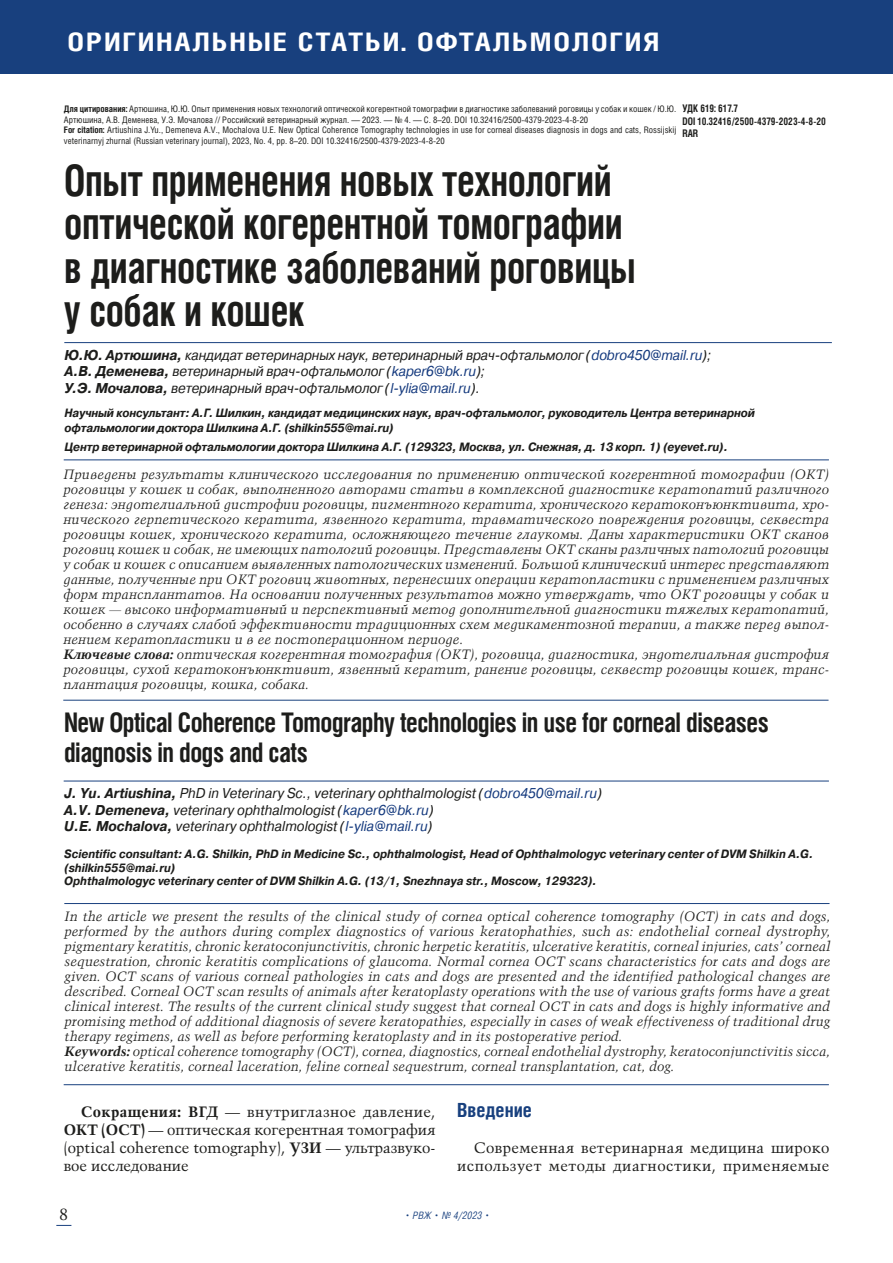
<style>
.page{position:relative;width:893px;height:1263px;background:#fff}
.page>*{position:absolute;margin:0;border:0;box-sizing:border-box;transform-origin:0 0}
.t1{font:700 43.5px/43.5px "Helios Cond";letter-spacing:-.01em;color:#1d1d1b;scale:.88 1}
.t2{font:700 27px/30px "Helios Cond";letter-spacing:-.02em;color:#1d1d1b;scale:.93 1}
.t3{font:700 25.5px "Helios Cond";letter-spacing:.06em;color:#fff;scale:1.17 1}
.t4{font:700 19.5px "Helios Cond";color:#18407e}
.t5{font:18px "APC Garamond C";color:#1d1d1b}
.t6{font:15px/18px "Talisman";letter-spacing:.025em;color:#1d1d1b;text-align:justify}
.t7{font:italic 14.25px/16.5px "Pragmatica C";letter-spacing:-.01em;color:#1d1d1b;scale:.93 1}
.t8{font:italic 13.5px/15px "Talisman";letter-spacing:.005em;color:#1d1d1b}
.t9{font:italic 700 12px/13.5px "Pragmatica C";letter-spacing:-.01em;color:#1d1d1b;scale:.93 1}
.t10{font:700 10.5px/12.6px "Helios Cond";color:#1d1d1b;scale:.9 1}
.t11{font:italic 300 10.5px "Pragmatica Cond";letter-spacing:.02em;color:#18407e}
.t12{font:9px/10.8px "Helios Cond";color:#1d1d1b}
.s1{font-weight:700}
.s2{color:#153a7e}
.s3{font-family:"Times New Roman"}
</style>
<div class="page">
<svg style="left:56px;top:1225px;width:15px;height:1px"></svg>
<hr style="left:64px;top:342px;width:768px;height:1px;background:#18407e">
<hr style="left:64px;top:459px;width:765px;height:1px;background:#18407e">
<hr style="left:63px;top:700px;width:765px;height:1px;background:#18407e">
<hr style="left:64px;top:781px;width:765px;height:1px;background:#18407e">
<hr style="left:64px;top:903px;width:765px;height:1px;background:#18407e">
<hr style="left:64px;top:1084px;width:765px;height:1px;background:#18407e">
<div style="left:0;top:0;width:893px;height:73px;background:#18407e"></div>
<h3 class="t3" style="left:68px;top:26px;width:507px">ОРИГИНАЛЬНЫЕ СТАТЬИ. ОФТАЛЬМОЛОГИЯ</h3>
<p class="t12" style="left:64px;top:103px;width:614px"><span class="s1">Для цитирования:</span> Артюшина, Ю.Ю. Опыт применения новых технологий оптической когерентной томографии в диагностике заболеваний роговицы у собак и кошек / Ю.Ю.<br>Артюшина, А.В. Деменева, У.Э. Мочалова // Российский ветеринарный журнал. — 2023. — № 4. — С. 8–20. DOI 10.32416/2500-4379-2023-4-8-20<br><span class="s1">For citation:</span> Artiushina J.Yu., Demeneva A.V., Mochalova U.E. New Optical Coherence Tomography technologies in use for corneal diseases diagnosis in dogs and cats, Rossijskij veterinarnyj zhurnal (Russian veterinary journal), 2023, No. 4, pp. 8–20. DOI 10.32416/2500-4379-2023-4-8-20</p>
<p class="t10" style="left:682px;top:102px;width:161px">УДК 619: 617.7<br>DOI 10.32416/2500-4379-2023-4-8-20<br>RAR</p>
<h1 class="t1" style="left:64px;top:157px;width:651px">Опыт применения новых технологий оптической когерентной томографии в диагностике заболеваний роговицы у собак и кошек</h1>
<p class="t7" style="left:65px;top:346px;width:697px"><span class="s1">Ю.Ю. Артюшина,</span> кандидат ветеринарных наук, ветеринарный врач-офтальмолог (<span class="s2">dobro450@mail.ru</span>);<br><span class="s1">А.В. Деменева,</span> ветеринарный врач-офтальмолог (<span class="s2">kaper6@bk.ru</span>);<br><span class="s1">У.Э. Мочалова,</span> ветеринарный врач-офтальмолог (<span class="s2">l-ylia@mail.ru</span>).</p>
<p class="t9" style="left:65px;top:405px;width:744px;line-height:15px">Научный консультант: А.Г. Шилкин, кандидат медицинских наук, врач-офтальмолог, руководитель Центра ветеринарной офтальмологии доктора Шилкина А.Г. (shilkin555@mai.ru)</p>
<p class="t9" style="left:65px;top:440px;width:715px">Центр ветеринарной офтальмологии доктора Шилкина А.Г. (129323, Москва, ул. Снежная, д. 13 корп. 1) (eyevet.ru).</p>
<p class="t8" style="left:63px;top:467px;width:767px">Приведены результаты клинического исследования по применению оптической когерентной томографии (ОКТ) роговицы у кошек и собак, выполненного авторами статьи в комплексной диагностике кератопатий различного генеза: эндотелиальной дистрофии роговицы, пигментного кератита, хронического кератоконъюнктивита, хро&shy;нического герпетического кератита, язвенного кератита, травматического повреждения роговицы, секвестра роговицы кошек, хронического кератита, осложняющего течение глаукомы. Даны характеристики ОКТ сканов роговиц кошек и собак, не имеющих патологий роговицы. Представлены ОКТ сканы различных патологий роговицы у собак и кошек с описанием выявленных патологических изменений. Большой клинический интерес представляют данные, полученные при ОКТ роговиц животных, перенесших операции кератопластики с применением различных форм трансплантатов. На основании полученных результатов можно утверждать, что ОКТ роговицы у собак и кошек <span class="s3">—</span> высоко информативный и перспективный метод дополнительной диагностики тяжелых кератопатий, особенно в случаях слабой эффективности традиционных схем медикаментозной терапии, а также перед выпол&shy;нением кератопластики и в ее постоперационном периоде.<br><span class="s1">Ключевые слова:</span> оптическая когерентная томография (ОКТ), роговица, диагностика, эндотелиальная дистрофия роговицы, сухой кератоконъюнктивит, язвенный кератит, ранение роговицы, секвестр роговицы кошек, транс&shy;плантация роговицы, кошка, собака.</p>
<h2 class="t2" style="left:64px;top:706px;width:759px">New Optical Coherence Tomography technologies in use for corneal diseases diagnosis in dogs and cats</h2>
<p class="t7" style="left:64px;top:785px;width:580px"><span class="s1">J. Yu. Artiushina,</span> PhD in Veterinary Sc., veterinary ophthalmologist (<span class="s2">dobro450@mail.ru</span>)<br><span class="s1">A.V. Demeneva,</span> veterinary ophthalmologist (<span class="s2">kaper6@bk.ru</span>)<br><span class="s1">U.E. Mochalova,</span> veterinary ophthalmologist (<span class="s2">l-ylia@mail.ru</span>)</p>
<p class="t9" style="left:64px;top:847px;width:807px">Scientific consultant: A.G. Shilkin, PhD in Medicine Sc., ophthalmologist, Head of Ophthalmologyc veterinary center of DVM Shilkin A.G. (shilkin555@mai.ru)<br>Ophthalmologyc veterinary center of DVM Shilkin A.G. (13/1, Snezhnaya str., Moscow, 129323).</p>
<p class="t8" style="left:65px;top:908px;width:767px">In the article we present the results of the clinical study of cornea optical coherence tomography (OCT) in cats and dogs, performed by the authors during complex diagnostics of various keratophathies, such as: endothelial corneal dystrophy, pigmentary keratitis, chronic keratoconjunctivitis, chronic herpetic keratitis, ulcerative keratitis, corneal injuries, cats’ corneal sequestration, chronic keratitis complications of glaucoma. Normal cornea OCT scans characteristics for cats and dogs are given. OCT scans of various corneal pathologies in cats and dogs are presented and the identified pathological changes are described. Corneal OCT scan results of animals after keratoplasty operations with the use of various grafts forms have a great clinical interest. The results of the current clinical study suggest that corneal OCT in cats and dogs is highly informative and promising method of additional diagnosis of severe keratopathies, especially in cases of weak effectiveness of traditional drug therapy regimens, as well as before performing keratoplasty and in its postoperative period.<br><span class="s1">Keywords:</span> optical coherence tomography (OCT), cornea, diagnostics, corneal endothelial dystrophy, keratoconjunctivitis sicca, ulcerative keratitis, corneal laceration, feline corneal sequestrum, corneal transplantation, cat, dog.</p>
<p class="t6" style="left:64px;top:1103px;width:373px;text-indent:17px"><span class="s1">Сокращения: ВГД</span> — внутриглазное давление, <span class="s1">ОКТ (OCT)</span> — оптическая когерентная томография (optical coherence tomography), <span class="s1">УЗИ</span> — ультразвуко&shy;вое исследование</p>
<h3 class="t4" style="left:457px;top:1098px;width:76px">Введение</h3>
<p class="t6" style="left:457px;top:1138px;width:374px;text-align:right">Современная ветеринарная медицина широко использует методы диагностики, применяемые</p>
<h3 class="t5" style="left:59px;top:1204px;width:10px">8</h3>
<p class="t11" style="left:405px;top:1209px;width:86px">• РВЖ • № 4/2023 •</p>
</div>
